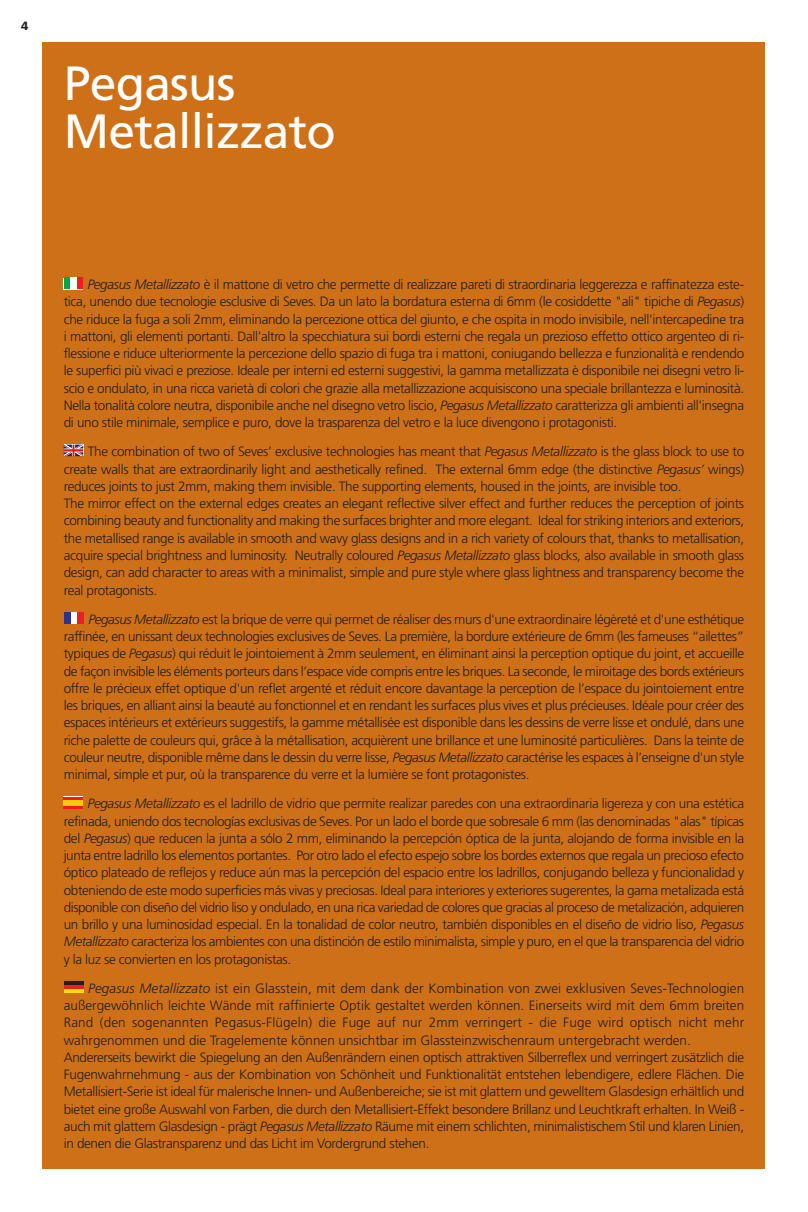
<style>
.page{position:relative;width:808px;height:1212px;background:#fff}
.page>*{position:absolute;margin:0;border:0;box-sizing:border-box;transform-origin:0 0}
.t1{font:48px/48px "Frutiger";letter-spacing:-.015em;color:#fff}
.t2{font:300 13.5px/17.2px "Frutiger";letter-spacing:-.025em;color:#231f20;text-align:justify}
.t3{font:900 12px "Frutiger LT Std";color:#231f20}
.s1{font-style:italic}
</style>
<div class="page">
<div style="left:43px;top:43px;width:722px;height:1126px;background:#ce7018"></div>
<div style="left:64px;top:278px;width:6px;height:11px;background:#00a54f"></div>
<div style="left:70px;top:278px;width:7px;height:11px;background:#fff"></div>
<div style="left:77px;top:278px;width:6px;height:11px;background:#ee1d23"></div>
<svg style="left:64px;top:445px;width:19px;height:11px"></svg>
<div style="left:64px;top:612px;width:7px;height:11px;background:#2e3092"></div>
<div style="left:71px;top:612px;width:6px;height:11px;background:#fff"></div>
<div style="left:77px;top:612px;width:7px;height:11px;background:#ee1d23"></div>
<svg style="left:64px;top:797px;width:19px;height:11px"></svg>
<div style="left:64px;top:800px;width:19px;height:5px;background:#feca0a"></div>
<svg style="left:83px;top:981px;width:1px;height:12px"></svg>
<hr style="left:64px;top:981px;width:19px;height:4px;background:#231f20">
<hr style="left:64px;top:989px;width:19px;height:4px;background:#ffdd01">
<hr style="left:64px;top:985px;width:19px;height:4px;background:#ee1d23">
<p class="t3" style="left:21px;top:21px;width:9px">4</p>
<h1 class="t1" style="left:64px;top:63px;width:274px">Pegasus<br>Metallizzato</h1>
<p class="t2" style="left:64px;top:277px;width:682px;text-indent:24px"><span class="s1">Pegasus Metallizzato</span> è il mattone di vetro che permette di realizzare pareti di straordinaria leggerezza e raffinatezza este&shy;tica, unendo due tecnologie esclusive di Seves. Da un lato la bordatura esterna di 6mm (le cosiddette "ali" tipiche di <span class="s1">Pegasus</span>) che riduce la fuga a soli 2mm, eliminando la percezione ottica del giunto, e che ospita in modo invisibile, nell'intercapedine tra i mattoni, gli elementi portanti. Dall’altro la specchiatura sui bordi esterni che regala un prezioso effetto ottico argenteo di ri&shy;flessione e riduce ulteriormente la percezione dello spazio di fuga tra i mattoni, coniugando bellezza e funzionalità e rendendo le superfici più vivaci e preziose. Ideale per interni ed esterni suggestivi, la gamma metallizzata è disponibile nei disegni vetro li&shy;scio e ondulato, in una ricca varietà di colori che grazie alla metallizzazione acquisiscono una speciale brillantezza e luminosità.<br>Nella tonalità colore neutra, disponibile anche nel disegno vetro liscio, <span class="s1">Pegasus Metallizzato</span> caratterizza gli ambienti all'insegna di uno stile minimale, semplice e puro, dove la trasparenza del vetro e la luce divengono i protagonisti.</p>
<p class="t2" style="left:64px;top:444px;width:682px;text-align:left;text-indent:24px">The combination of two of Seves’ exclusive technologies has meant that <span class="s1">Pegasus Metallizzato</span> is the glass block to use to create walls that are extraordinarily light and aesthetically refined. The external 6mm edge (the distinctive <span class="s1">Pegasus’</span> wings) reduces joints to just 2mm, making them invisible. The supporting elements, housed in the joints, are invisible too.<br>The mirror effect on the external edges creates an elegant reflective silver effect and further reduces the perception of joints combining beauty and functionality and making the surfaces brighter and more elegant. Ideal for striking interiors and exteriors, the metallised range is available in smooth and wavy glass designs and in a rich variety of colours that, thanks to metallisation, acquire special brightness and luminosity. Neutrally coloured <span class="s1">Pegasus Metallizzato</span> glass blocks, also available in smooth glass design, can add character to areas with a minimalist, simple and pure style where glass lightness and transparency become the real protagonists.</p>
<p class="t2" style="left:64px;top:611px;width:682px;text-indent:25px"><span class="s1">Pegasus Metallizzato</span> est la brique de verre qui permet de réaliser des murs d'une extraordinaire légèreté et d'une esthétique raffinée, en unissant deux technologies exclusives de Seves. La première, la bordure extérieure de 6mm (les fameuses “ailettes” typiques de <span class="s1">Pegasus</span>) qui réduit le jointoiement à 2mm seulement, en éliminant ainsi la perception optique du joint, et accueille de façon invisible les éléments porteurs dans l’espace vide compris entre les briques. La seconde, le miroitage des bords extérieurs offre le précieux effet optique d'un reflet argenté et réduit encore davantage la perception de l’espace du jointoiement entre les briques, en alliant ainsi la beauté au fonctionnel et en rendant les surfaces plus vives et plus précieuses. Idéale pour créer des espaces intérieurs et extérieurs suggestifs, la gamme métallisée est disponible dans les dessins de verre lisse et ondulé, dans une riche palette de couleurs qui, grâce à la métallisation, acquièrent une brillance et une luminosité particulières. Dans la teinte de couleur neutre, disponible même dans le dessin du verre lisse, <span class="s1">Pegasus Metallizzato</span> caractérise les espaces à l’enseigne d'un style minimal, simple et pur, où la transparence du verre et la lumière se font protagonistes.</p>
<p class="t2" style="left:64px;top:796px;width:682px;text-indent:24px"><span class="s1">Pegasus Metallizzato</span> es el ladrillo de vidrio que permite realizar paredes con una extraordinaria ligereza y con una estética refinada, uniendo dos tecnologías exclusivas de Seves. Por un lado el borde que sobresale 6 mm (las denominadas "alas" típicas del <span class="s1">Pegasus</span>) que reducen la junta a sólo 2 mm, eliminando la percepción óptica de la junta, alojando de forma invisible en la junta entre ladrillo los elementos portantes. Por otro lado el efecto espejo sobre los bordes externos que regala un precioso efecto óptico plateado de reflejos y reduce aún mas la percepción del espacio entre los ladrillos, conjugando belleza y funcionalidad y obteniendo de este modo superficies más vivas y preciosas. Ideal para interiores y exteriores sugerentes, la gama metalizada está disponible con diseño del vidrio liso y ondulado, en una rica variedad de colores que gracias al proceso de metalización, adquieren un brillo y una luminosidad especial. En la tonalidad de color neutro, también disponibles en el diseño de vidrio liso, <span class="s1">Pegasus Metallizzato</span> caracteriza los ambientes con una distinción de estilo minimalista, simple y puro, en el que la transparencia del vidrio y la luz se convierten en los protagonistas.</p>
<p class="t2" style="left:64px;top:980px;width:682px;text-align:left;text-indent:24px"><span class="s1">Pegasus Metallizzato</span> ist ein Glasstein, mit dem dank der Kombination von zwei exklusiven Seves-Technologien außergewöhnlich leichte Wände mit raffinierte Optik gestaltet werden können. Einerseits wird mit dem 6mm breiten Rand (den sogenannten Pegasus-Flügeln) die Fuge auf nur 2mm verringert - die Fuge wird optisch nicht mehr wahrgenommen und die Tragelemente können unsichtbar im Glassteinzwischenraum untergebracht werden.<br>Andererseits bewirkt die Spiegelung an den Außenrändern einen optisch attraktiven Silberreflex und verringert zusätzlich die Fugenwahrnehmung - aus der Kombination von Schönheit und Funktionalität entstehen lebendigere, edlere Flächen. Die Metallisiert-Serie ist ideal für malerische Innen- und Außenbereiche; sie ist mit glattem und gewelltem Glasdesign erhältlich und bietet eine große Auswahl von Farben, die durch den Metallisiert-Effekt besondere Brillanz und Leuchtkraft erhalten. In Weiß - auch mit glattem Glasdesign - prägt <span class="s1">Pegasus Metallizzato</span> Räume mit einem schlichten, minimalistischem Stil und klaren Linien, in denen die Glastransparenz und das Licht im Vordergrund stehen.</p>
</div>
